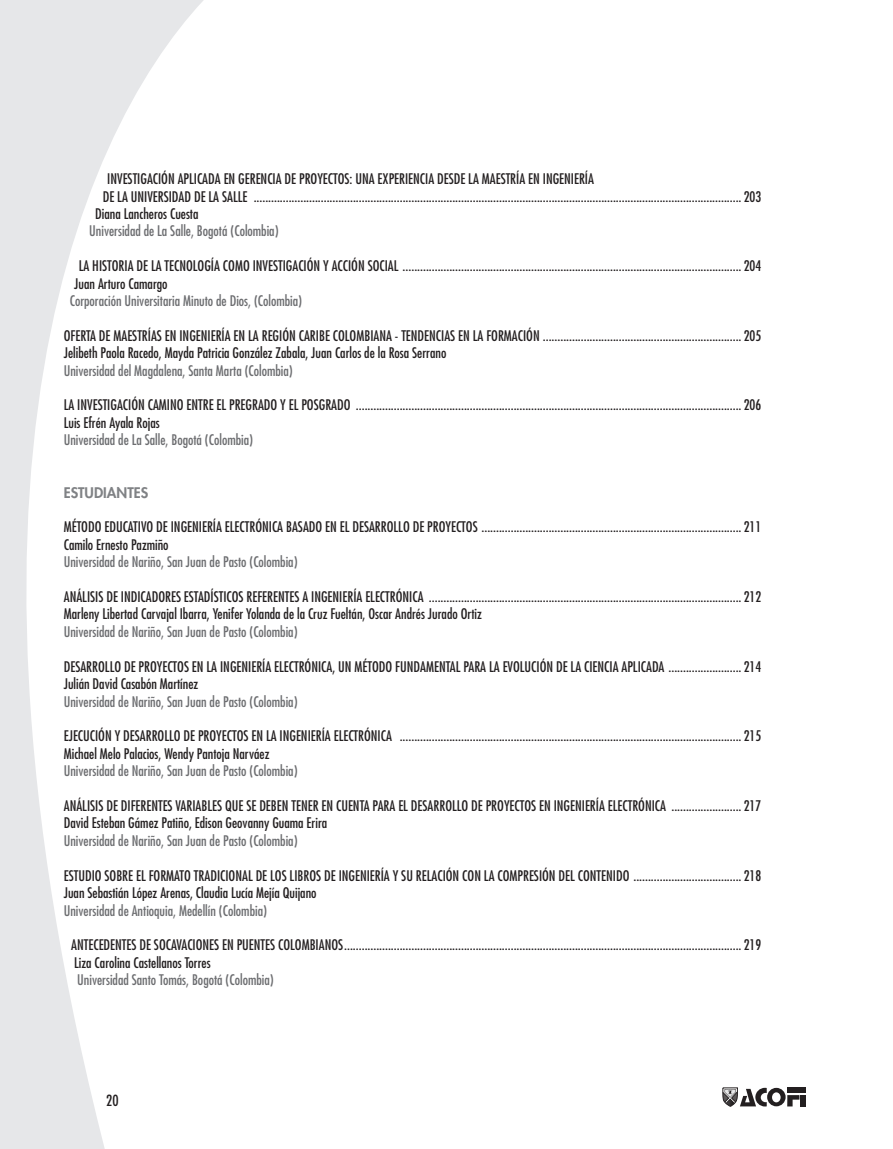
<style>
.page{position:relative;width:893px;height:1149px;background:#fff}
.page>*{position:absolute;margin:0;border:0;box-sizing:border-box;transform-origin:0 0}
.t1{font:condensed 15px "Futura Std";color:#231f20}
.t2{font:condensed 14.25px/17.4px "Futura Std";color:#231f20}
.t3{font:condensed 14.25px "Futura Std";color:#6c6d70}
.t4{font:800 14.25px "Futura Std";color:#808285}
</style>
<div class="page">
<svg style="left:0;top:0;width:204px;height:1148px"></svg>
<svg style="left:722px;top:1087px;width:84px;height:19px"></svg>
<p class="t2" style="left:107px;top:170px;width:488px">INVESTIGACIÓN APLICADA EN GERENCIA DE PROYECTOS: UNA EXPERIENCIA DESDE LA MAESTRÍA EN INGENIERÍA</p>
<p class="t2" style="left:103px;top:187px;width:660px">DE LA UNIVERSIDAD DE LA SALLE ....................................................................................................................................................................... 203</p>
<p class="t2" style="left:95px;top:205px;width:105px">Diana Lancheros Cuesta</p>
<p class="t3" style="left:89px;top:222px;width:191px">Universidad de La Salle, Bogotá (Colombia)</p>
<p class="t2" style="left:74px;top:257px;width:689px;text-indent:5px">LA HISTORIA DE LA TECNOLOGÍA COMO INVESTIGACIÓN Y ACCIÓN SOCIAL .................................................................................................................... 204<br>Juan Arturo Camargo</p>
<p class="t3" style="left:70px;top:292px;width:234px">Corporación Universitaria Minuto de Dios, (Colombia)</p>
<p class="t2" style="left:64px;top:326px;width:699px">OFERTA DE MAESTRÍAS EN INGENIERÍA EN LA REGIÓN CARIBE COLOMBIANA - TENDENCIAS EN LA FORMACIÓN .................................................................... 205<br>Jelibeth Paola Racedo, Mayda Patricia González Zabala, Juan Carlos de la Rosa Serrano</p>
<p class="t3" style="left:64px;top:362px;width:231px">Universidad del Magdalena, Santa Marta (Colombia)</p>
<p class="t2" style="left:64px;top:396px;width:699px">LA INVESTIGACIÓN CAMINO ENTRE EL PREGRADO Y EL POSGRADO .................................................................................................................................... 206<br>Luis Efrén Ayala Rojas</p>
<p class="t3" style="left:64px;top:431px;width:191px">Universidad de La Salle, Bogotá (Colombia)</p>
<p class="t4" style="left:64px;top:483px;width:86px">ESTUDIANTES</p>
<p class="t2" style="left:64px;top:518px;width:699px">MÉTODO EDUCATIVO DE INGENIERÍA ELECTRÓNICA BASADO EN EL DESARROLLO DE PROYECTOS ......................................................................................... 211<br>Camilo Ernesto Pazmiño</p>
<p class="t3" style="left:64px;top:553px;width:235px">Universidad de Nariño, San Juan de Pasto (Colombia)</p>
<p class="t2" style="left:64px;top:587px;width:699px">ANÁLISIS DE INDICADORES ESTADÍSTICOS REFERENTES A INGENIERÍA ELECTRÓNICA ........................................................................................................... 212<br>Marleny Libertad Carvajal Ibarra, Yenifer Yolanda de la Cruz Fueltán, Oscar Andrés Jurado Ortiz</p>
<p class="t3" style="left:64px;top:623px;width:235px">Universidad de Nariño, San Juan de Pasto (Colombia)</p>
<p class="t2" style="left:64px;top:657px;width:699px">DESARROLLO DE PROYECTOS EN LA INGENIERÍA ELECTRÓNICA, UN MÉTODO FUNDAMENTAL PARA LA EVOLUCIÓN DE LA CIENCIA APLICADA ......................... 214<br>Julián David Casabón Martínez</p>
<p class="t3" style="left:64px;top:692px;width:235px">Universidad de Nariño, San Juan de Pasto (Colombia)</p>
<p class="t2" style="left:64px;top:727px;width:699px">EJECUCIÓN Y DESARROLLO DE PROYECTOS EN LA INGENIERÍA ELECTRÓNICA ..................................................................................................................... 215<br>Michael Melo Palacios, Wendy Pantoja Narváez</p>
<p class="t3" style="left:64px;top:762px;width:235px">Universidad de Nariño, San Juan de Pasto (Colombia)</p>
<p class="t2" style="left:64px;top:796px;width:699px">ANÁLISIS DE DIFERENTES VARIABLES QUE SE DEBEN TENER EN CUENTA PARA EL DESARROLLO DE PROYECTOS EN INGENIERÍA ELECTRÓNICA ........................ 217<br>David Esteban Gámez Patiño, Edison Geovanny Guama Erira</p>
<p class="t3" style="left:64px;top:831px;width:235px">Universidad de Nariño, San Juan de Pasto (Colombia)</p>
<p class="t2" style="left:64px;top:866px;width:699px">ESTUDIO SOBRE EL FORMATO TRADICIONAL DE LOS LIBROS DE INGENIERÍA Y SU RELACIÓN CON LA COMPRESIÓN DEL CONTENIDO ..................................... 218<br>Juan Sebastián López Arenas, Claudia Lucía Mejía Quijano</p>
<p class="t3" style="left:64px;top:901px;width:205px">Universidad de Antioquia, Medellín (Colombia)</p>
<p class="t2" style="left:71px;top:935px;width:691px">ANTECEDENTES DE SOCAVACIONES EN PUENTES COLOMBIANOS........................................................................................................................................ 219<br>Liza Carolina Castellanos Torres</p>
<p class="t3" style="left:77px;top:971px;width:198px">Universidad Santo Tomás, Bogotá (Colombia)</p>
<p class="t1" style="left:106px;top:1091px;width:14px">20</p>
</div>
